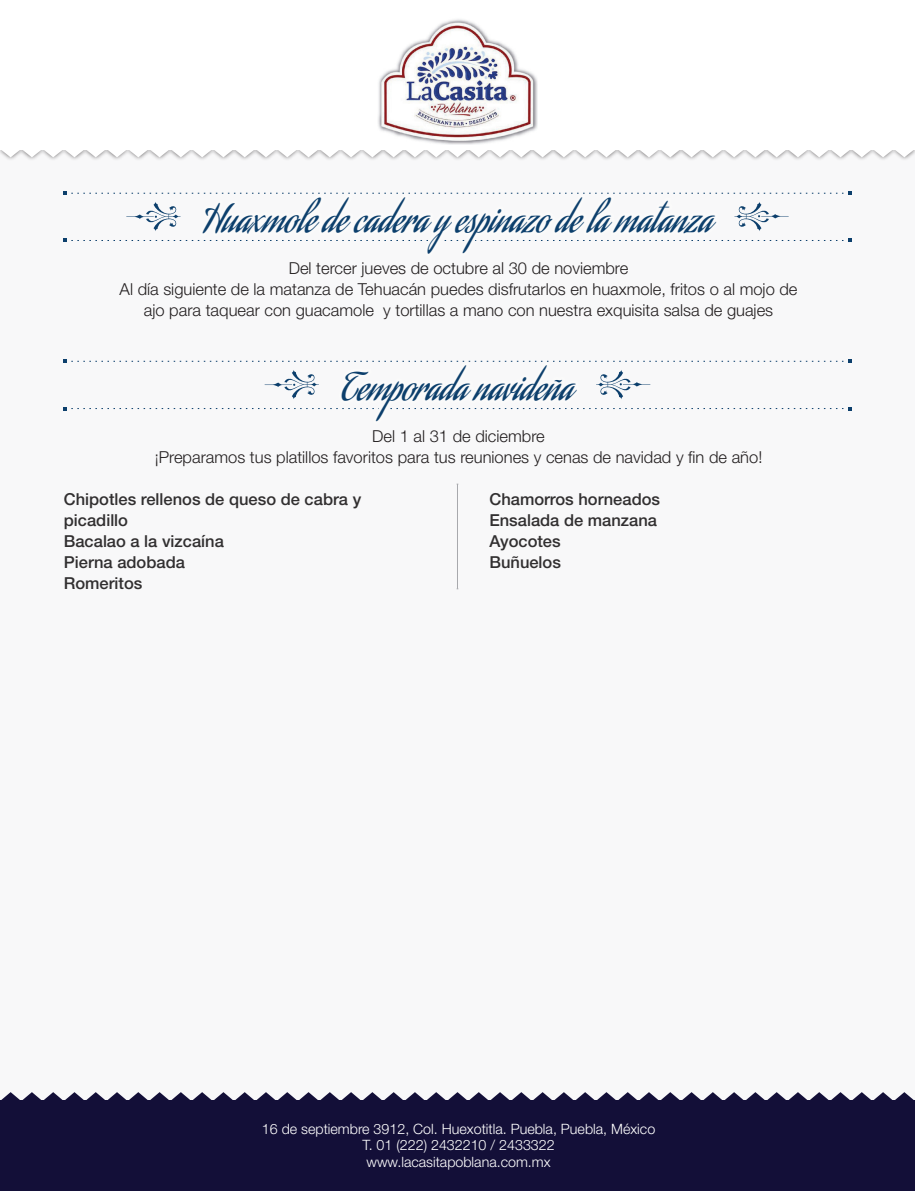
<style>
.page{position:relative;width:915px;height:1191px;background:#fff}
.page>*{position:absolute;margin:0;border:0;box-sizing:border-box;transform-origin:0 0}
.t1{font:37.5px "Aguafina Script";color:#0c3f6c}
.Temporada{font:300 16.5px/21px "Helvetica Neue LT Std";color:#231f20;text-align:center}
.Platillos{font:500 16.5px/21px "Helvetica Neue LT Std";color:#312f30}
.t2{font:300 14.25px/16.5px "Helvetica Neue LT Std";color:#fff;text-align:center}
</style>
<div class="page">
<div style="left:0;top:0;width:914px;height:1191px;background:#f8f8f9"></div>
<div style="left:0;top:1100px;width:914px;height:91px;background:#130f38"></div>
<svg style="left:1px;top:1092px;width:913px;height:8px"></svg>
<div style="left:889px;top:144px;width:25px;height:17px;background:#231f20;opacity:.7"></div>
<div style="left:868px;top:144px;width:29px;height:17px;background:#231f20;opacity:.7"></div>
<div style="left:847px;top:144px;width:28px;height:17px;background:#231f20;opacity:.7"></div>
<div style="left:826px;top:144px;width:28px;height:17px;background:#231f20;opacity:.7"></div>
<div style="left:804px;top:144px;width:29px;height:17px;background:#231f20;opacity:.7"></div>
<div style="left:783px;top:144px;width:29px;height:17px;background:#231f20;opacity:.7"></div>
<div style="left:762px;top:144px;width:28px;height:17px;background:#231f20;opacity:.7"></div>
<div style="left:740px;top:144px;width:29px;height:17px;background:#231f20;opacity:.7"></div>
<div style="left:719px;top:144px;width:29px;height:17px;background:#231f20;opacity:.7"></div>
<div style="left:698px;top:144px;width:29px;height:17px;background:#231f20;opacity:.7"></div>
<div style="left:677px;top:144px;width:28px;height:17px;background:#231f20;opacity:.7"></div>
<div style="left:655px;top:144px;width:29px;height:17px;background:#231f20;opacity:.7"></div>
<div style="left:634px;top:144px;width:29px;height:17px;background:#231f20;opacity:.7"></div>
<div style="left:613px;top:144px;width:29px;height:17px;background:#231f20;opacity:.7"></div>
<div style="left:592px;top:144px;width:28px;height:17px;background:#231f20;opacity:.7"></div>
<div style="left:570px;top:144px;width:29px;height:17px;background:#231f20;opacity:.7"></div>
<div style="left:549px;top:144px;width:29px;height:17px;background:#231f20;opacity:.7"></div>
<div style="left:528px;top:144px;width:28px;height:17px;background:#231f20;opacity:.7"></div>
<div style="left:507px;top:144px;width:28px;height:17px;background:#231f20;opacity:.7"></div>
<div style="left:485px;top:144px;width:29px;height:17px;background:#231f20;opacity:.7"></div>
<div style="left:464px;top:144px;width:29px;height:17px;background:#231f20;opacity:.7"></div>
<div style="left:443px;top:144px;width:28px;height:17px;background:#231f20;opacity:.7"></div>
<div style="left:422px;top:144px;width:28px;height:17px;background:#231f20;opacity:.7"></div>
<div style="left:400px;top:144px;width:29px;height:17px;background:#231f20;opacity:.7"></div>
<div style="left:379px;top:144px;width:29px;height:17px;background:#231f20;opacity:.7"></div>
<div style="left:358px;top:144px;width:28px;height:17px;background:#231f20;opacity:.7"></div>
<div style="left:337px;top:144px;width:28px;height:17px;background:#231f20;opacity:.7"></div>
<div style="left:315px;top:144px;width:29px;height:17px;background:#231f20;opacity:.7"></div>
<div style="left:294px;top:144px;width:29px;height:17px;background:#231f20;opacity:.7"></div>
<div style="left:273px;top:144px;width:28px;height:17px;background:#231f20;opacity:.7"></div>
<div style="left:252px;top:144px;width:28px;height:17px;background:#231f20;opacity:.7"></div>
<div style="left:230px;top:144px;width:29px;height:17px;background:#231f20;opacity:.7"></div>
<div style="left:209px;top:144px;width:29px;height:17px;background:#231f20;opacity:.7"></div>
<div style="left:188px;top:144px;width:28px;height:17px;background:#231f20;opacity:.7"></div>
<div style="left:166px;top:144px;width:29px;height:17px;background:#231f20;opacity:.7"></div>
<div style="left:145px;top:144px;width:29px;height:17px;background:#231f20;opacity:.7"></div>
<div style="left:124px;top:144px;width:29px;height:17px;background:#231f20;opacity:.7"></div>
<div style="left:103px;top:144px;width:28px;height:17px;background:#231f20;opacity:.7"></div>
<div style="left:81px;top:144px;width:29px;height:17px;background:#231f20;opacity:.7"></div>
<div style="left:60px;top:144px;width:29px;height:17px;background:#231f20;opacity:.7"></div>
<div style="left:39px;top:144px;width:29px;height:17px;background:#231f20;opacity:.7"></div>
<div style="left:18px;top:144px;width:28px;height:17px;background:#231f20;opacity:.7"></div>
<div style="left:0;top:144px;width:25px;height:17px;background:#231f20;opacity:.7"></div>
<svg style="left:0;top:150px;width:914px;height:7px"></svg>
<div style="left:0;top:0;width:914px;height:150px;background:#fff"></div>
<img style="left:378px;top:19px;width:159px;height:126px">
<svg style="left:64px;top:191px;width:786px;height:51px"></svg>
<hr style="left:457px;top:484px;width:1px;height:105px;background:#a8a9ad">
<svg style="left:64px;top:359px;width:786px;height:52px"></svg>
<p class="t1" style="left:203px;top:197px;width:511px">Huaxmole de cadera y espinazo de la matanza</p>
<p class="Temporada" style="left:288px;top:257px;width:341px">Del tercer jueves de octubre al 30 de noviembre</p>
<p class="Temporada" style="left:120px;top:278px;width:679px">Al día siguiente de la matanza de Tehuacán puedes disfrutarlos en huaxmole, fritos o al mojo de ajo para taquear con guacamole y tortillas a mano con nuestra exquisita salsa de guajes</p>
<p class="t1" style="left:342px;top:365px;width:232px">Temporada navideña</p>
<p class="Temporada" style="left:372px;top:425px;width:174px">Del 1 al 31 de diciembre</p>
<p class="Temporada" style="left:155px;top:446px;width:608px">¡Preparamos tus platillos favoritos para tus reuniones y cenas de navidad y fin de año!</p>
<p class="Platillos" style="left:64px;top:488px;width:299px">Chipotles rellenos de queso de cabra y picadillo</p>
<p class="Platillos" style="left:64px;top:530px;width:161px">Bacalao a la vizcaína</p>
<p class="Platillos" style="left:64px;top:551px;width:123px">Pierna adobada</p>
<p class="Platillos" style="left:64px;top:572px;width:80px">Romeritos</p>
<p class="Platillos" style="left:489px;top:488px;width:172px">Chamorros horneados</p>
<p class="Platillos" style="left:489px;top:509px;width:169px">Ensalada de manzana</p>
<p class="Platillos" style="left:489px;top:530px;width:73px">Ayocotes</p>
<p class="Platillos" style="left:489px;top:551px;width:73px">Buñuelos</p>
<p class="t2" style="left:262px;top:1120px;width:395px">16 de septiembre 3912, Col. Huexotitla. Puebla, Puebla, México<br>T. 01 (222) 2432210 / 2433322<br>www.lacasitapoblana.com.mx</p>
</div>
